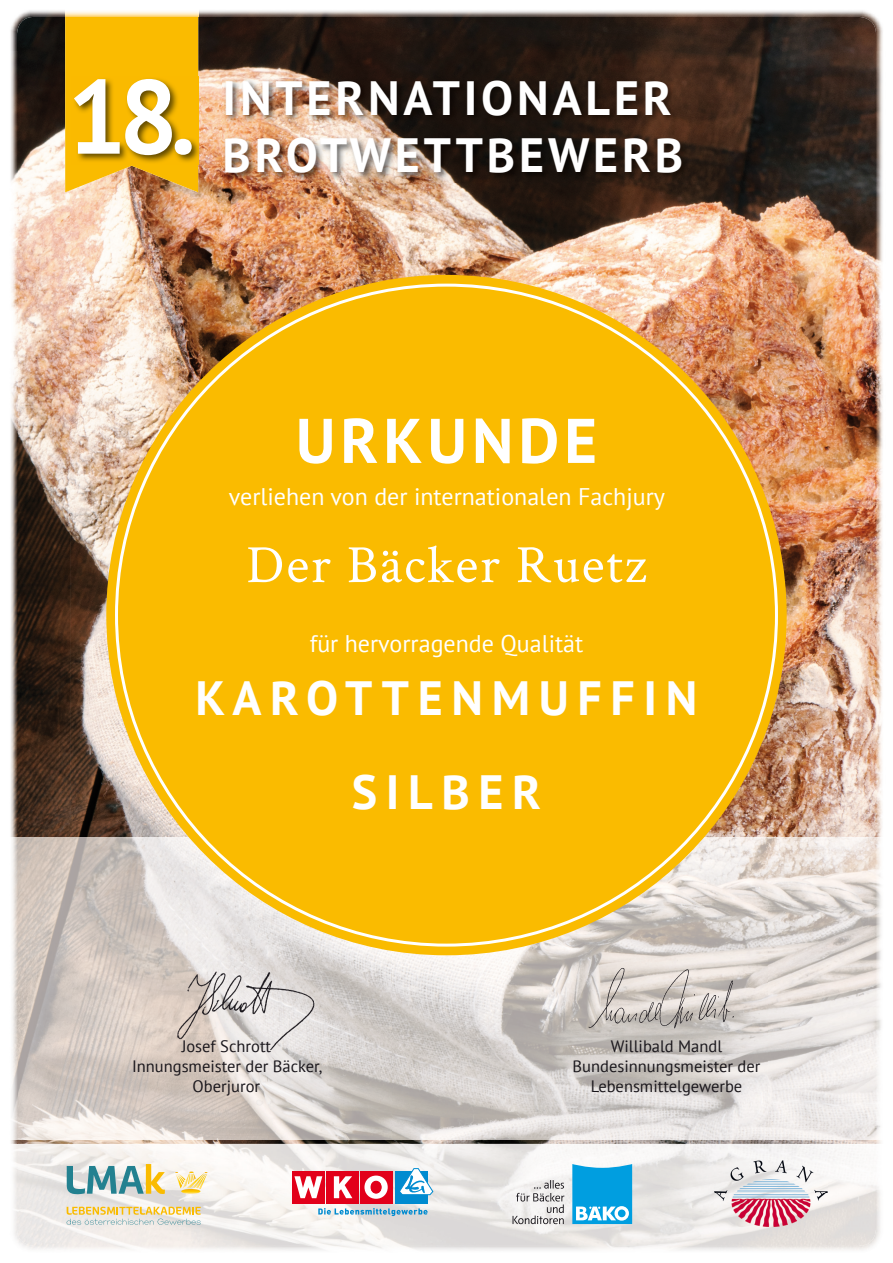
<style>
.page{position:relative;width:893px;height:1263px;background:#fff}
.page>*{position:absolute;margin:0;border:0;box-sizing:border-box;transform-origin:0 0}
.t1{font:700 104.7px "PT Sans";color:#fff}
.t2{font:700 63px "PT Sans";letter-spacing:.08em;color:#fff}
.t3{font:54px "Crimson Text";letter-spacing:.035em;color:#fff}
.t4{font:700 48px/57.6px "PT Sans";letter-spacing:.08em;color:#fff}
.t5{font:700 48px/93.6px "PT Sans";letter-spacing:.18em;color:#fff;text-align:center}
.t6{font:24px "PT Sans";color:#fff}
.t7{font:16.5px/19.8px "PT Sans";color:#1a171c;text-align:center}
</style>
<div class="page">
<img style="left:17px;top:52px;width:53px;height:786px">
<img style="left:198px;top:52px;width:678px;height:72px">
<img style="left:70px;top:124px;width:161px;height:697px">
<img style="left:662px;top:124px;width:214px;height:714px">
<img style="left:231px;top:182px;width:323px;height:169px">
<img style="left:554px;top:182px;width:108px;height:169px">
<img style="left:70px;top:821px;width:119px;height:17px">
<img style="left:17px;top:838px;width:859px;height:306px">
<svg style="left:65px;top:17px;width:133px;height:175px;background:#f3b612"></svg>
<div style="left:106px;top:275px;width:681px;height:680px;background:#fabb00;border-radius:50%"></div>
<img style="left:223px;top:78px;width:467px;height:104px">
<img style="left:72px;top:77px;width:128px;height:87px">
<img style="left:576px;top:950px;width:175px;height:95px">
<img style="left:156px;top:959px;width:167px;height:90px">
<img style="left:10px;top:10px;width:55px;height:42px">
<img style="left:198px;top:10px;width:685px;height:42px">
<img style="left:10px;top:51px;width:7px;height:1093px">
<img style="left:876px;top:51px;width:7px;height:1093px">
<img style="left:13px;top:1144px;width:867px;height:106px">
<h1 class="t1" style="left:67px;top:47px;width:130px">18.</h1>
<h3 class="t4" style="left:222px;top:68px;width:462px">INTERNATIONALER<br>BROTWETTBEWERB</h3>
<h2 class="t2" style="left:296px;top:399px;width:303px">URKUNDE</h2>
<h3 class="t6" style="left:229px;top:481px;width:438px">verliehen von der internationalen Fachjury</h3>
<h3 class="t3" style="left:246px;top:528px;width:402px">Der Bäcker Ruetz</h3>
<h3 class="t6" style="left:310px;top:628px;width:275px">für hervorragende Qualität</h3>
<h3 class="t5" style="left:196px;top:651px;width:503px">KAROTTENMUFFIN<br>SILBER</h3>
<p class="t7" style="left:132px;top:1036px;width:191px">Josef Schrott<br>Innungsmeister der Bäcker,<br>Oberjuror</p>
<p class="t7" style="left:573px;top:1036px;width:189px">Willibald Mandl<br>Bundesinnungsmeister der<br>Lebensmittelgewerbe</p>
</div>
